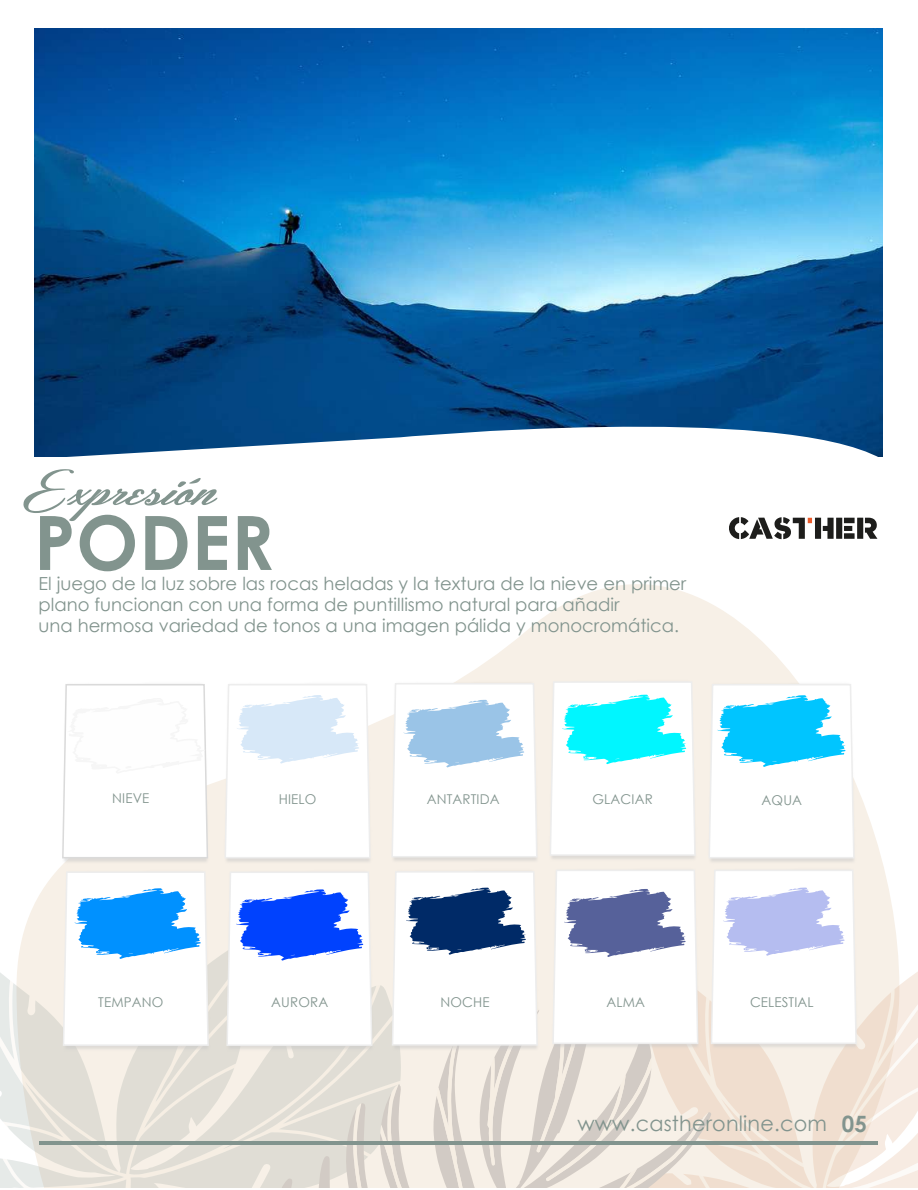
<style>
.page{position:relative;width:918px;height:1190px;background:#fff}
.page>*{position:absolute;margin:0;border:0;box-sizing:border-box;transform-origin:0 0}
.t1{font:700 75px "Century Gothic";letter-spacing:.01em;color:#82948e}
.t2{font:54px "Hemmet Personal Use Only";letter-spacing:.01em;color:#82948e}
.t3{font:21px "Century Gothic";letter-spacing:.01em;color:#82948e}
.t4{font:18px/21px "Century Gothic";color:#82948e}
.t5{font:13.5px "Century Gothic";letter-spacing:.01em;color:#82948e}
.s1{font-weight:700;font-size:22.5px}
</style>
<div class="page">
<img style="left:34px;top:29px;width:848px;height:428px">
<svg style="left:530px;top:584px;width:220px;height:47px;fill:#f7f0e7"></svg>
<svg style="left:63px;top:684px;width:110px;height:134px"></svg>
<img style="left:173px;top:684px;width:51px;height:134px">
<svg style="left:224px;top:684px;width:115px;height:134px"></svg>
<img style="left:339px;top:654px;width:158px;height:164px">
<svg style="left:390px;top:682px;width:107px;height:136px"></svg>
<img style="left:497px;top:628px;width:251px;height:188px">
<svg style="left:548px;top:680px;width:108px;height:136px"></svg>
<img style="left:656px;top:631px;width:212px;height:185px">
<svg style="left:707px;top:683px;width:148px;height:133px"></svg>
<img style="left:59px;top:818px;width:116px;height:51px">
<img style="left:175px;top:818px;width:165px;height:51px">
<svg style="left:0;top:869px;width:917px;height:318px"></svg>
<hr style="left:40px;top:1141px;width:837px;height:3px;background:#82948e">
<svg style="left:729px;top:517px;width:148px;height:22px"></svg>
<svg style="left:36px;top:403px;width:845px;height:54px"></svg>
<h2 class="t2" style="left:23px;top:451px;width:194px">Expresión</h2>
<h1 class="t1" style="left:34px;top:486px;width:241px">PODER</h1>
<p class="t4" style="left:38px;top:573px;width:649px">El juego de la luz sobre las rocas heladas y la textura de la nieve en primer plano funcionan con una forma de puntillismo natural para añadir<br>una hermosa variedad de tonos a una imagen pálida y monocromática.</p>
<p class="t5" style="left:112px;top:788px;width:39px">NIEVE</p>
<p class="t5" style="left:279px;top:789px;width:39px">HIELO</p>
<p class="t5" style="left:426px;top:790px;width:74px">ANTARTIDA</p>
<p class="t5" style="left:592px;top:790px;width:62px">GLACIAR</p>
<p class="t5" style="left:761px;top:790px;width:42px">AQUA</p>
<p class="t5" style="left:98px;top:992px;width:67px">TEMPANO</p>
<p class="t5" style="left:271px;top:992px;width:58px">AURORA</p>
<p class="t5" style="left:440px;top:992px;width:51px">NOCHE</p>
<p class="t5" style="left:606px;top:992px;width:40px">ALMA</p>
<p class="t5" style="left:749px;top:992px;width:65px">CELESTIAL</p>
<p class="t3" style="left:577px;top:1109px;width:291px">www.castheronline.com <span class="s1">05</span></p>
</div>
